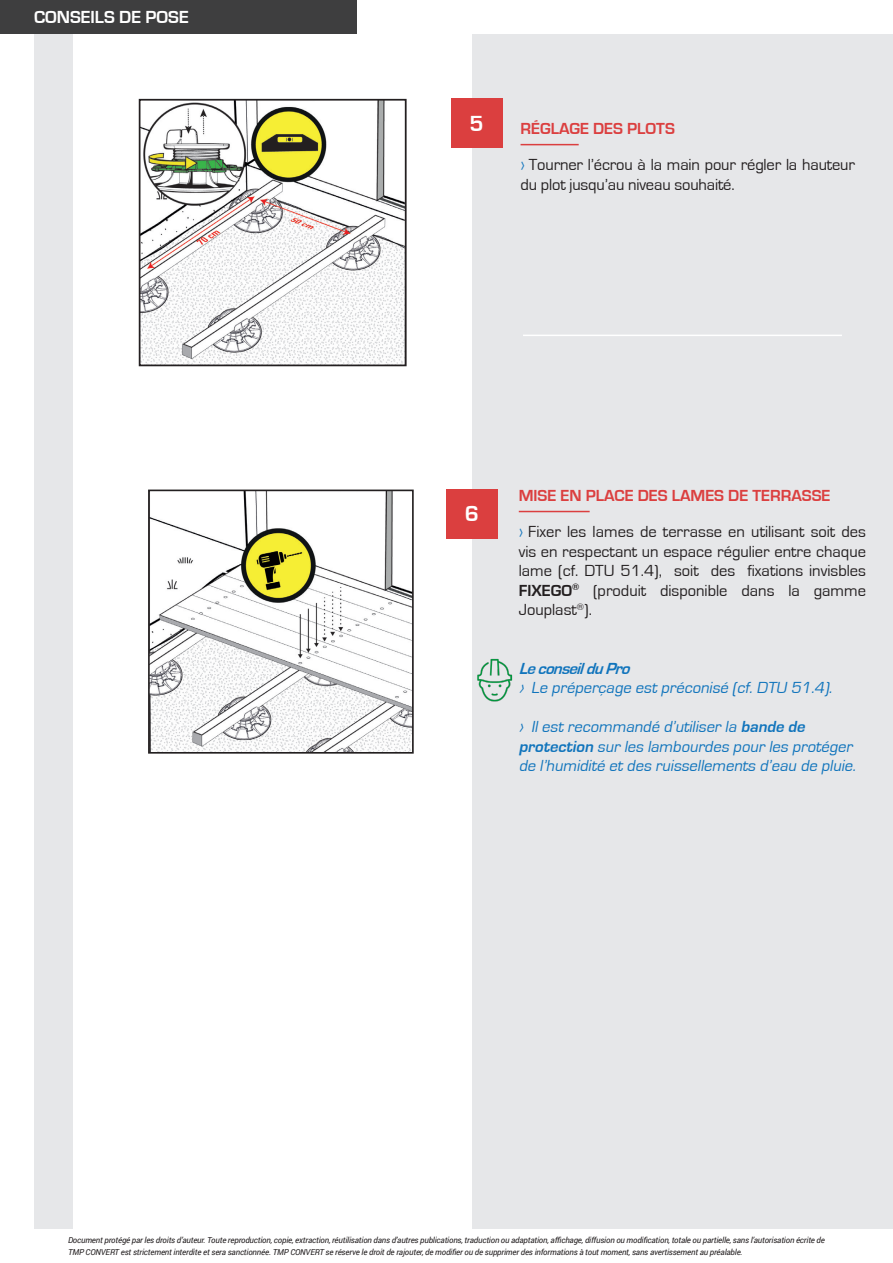
<style>
.page{position:relative;width:893px;height:1263px;background:#fff}
.page>*{position:absolute;margin:0;border:0;box-sizing:border-box;transform-origin:0 0}
.t1{font:700 22.5px "Eurostile";color:#fff}
.t2{font:700 18px "Eurostile";color:#fff}
.t3{font:16.5px/19.5px "Eurostile";letter-spacing:-.01em;color:#231f20}
.t4{font:italic 16.5px/19.5px "Eurostile";color:#1074bc}
.t5{font:700 16.5px "Eurostile";color:#db3f3f}
.t6{font:italic 700 16.5px "Eurostile";color:#1074bc}
.t7{font:italic 8.25px/12px "Roboto";letter-spacing:-.02em;color:#231f20}
.s1{color:#1979bf}
.s2{font-weight:700}
</style>
<div class="page">
<div style="left:34px;top:34px;width:859px;height:1195px;background:#e6e7e9"></div>
<hr style="left:523px;top:335px;width:319px;height:1px;background:#fff">
<div style="left:73px;top:0;width:399px;height:1247px;background:#fff"></div>
<div style="left:0;top:0;width:356px;height:34px;background:#3e3e3f"></div>
<hr style="left:521px;top:144px;width:58px;height:1px;background:#db3f3f">
<div style="left:451px;top:99px;width:51px;height:49px;background:#db3f3f"></div>
<hr style="left:519px;top:511px;width:71px;height:1px;background:#db3f3f">
<div style="left:446px;top:489px;width:51px;height:49px;background:#db3f3f"></div>
<img style="left:477px;top:658px;width:36px;height:44px">
<img style="left:151px;top:493px;width:260px;height:258px">
<div style="left:148px;top:490px;width:266px;height:264px;border:2px solid #231f20"></div>
<img style="left:142px;top:102px;width:262px;height:261px">
<div style="left:139px;top:99px;width:268px;height:267px;border:2px solid #231f20"></div>
<p class="t2" style="left:34px;top:7px;width:156px">CONSEILS DE POSE</p>
<p class="t1" style="left:470px;top:111px;width:16px">5</p>
<p class="t5" style="left:521px;top:119px;width:156px">RÉGLAGE DES PLOTS</p>
<p class="t3" style="left:521px;top:156px;width:336px"><span class="s1">›</span> Tourner l’écrou à la main pour régler la hauteur du plot jusqu’au niveau souhaité.</p>
<p class="t1" style="left:465px;top:502px;width:16px">6</p>
<p class="t5" style="left:519px;top:486px;width:313px">MISE EN PLACE DES LAMES DE TERRASSE</p>
<p class="t3" style="left:519px;top:522px;width:349px;text-align:justify"><span class="s1">›</span> Fixer les lames de terrasse en utilisant soit des vis en respectant un espace régulier entre chaque lame (cf. DTU 51.4), soit des fixations invisbles <span class="s2">FIXEGO</span><sup>®</sup> (produit disponible dans la gamme Jouplast<sup>®</sup>).</p>
<p class="t6" style="left:519px;top:659px;width:117px">LeconseilduPro</p>
<p class="t4" style="left:519px;top:678px;width:318px">› Le préperçage estpréconisé (cf.DTU 51.4).</p>
<p class="t4" style="left:519px;top:717px;width:342px">› Ilestrecommandé d’utiliser la <span class="s2">bande de protection</span> sur les lambourdes pour les protéger de l’humidité etdes ruissellements d’eau de pluie.</p>
<p class="t7" style="left:68px;top:1233px;width:758px">Document protégé par les droits d’auteur. Toute reproduction, copie, extraction, réutilisation dans d’autres publications, traduction ou adaptation, affichage, diffusion ou modification, totale ou partielle, sans l’autorisation écrite de<br>TMP CONVERT est strictement interdite et sera sanctionnée. TMP CONVERT se réserve le droit de rajouter, de modifier ou de supprimer des informations à tout moment, sans avertissement au préalable.</p>
</div>
